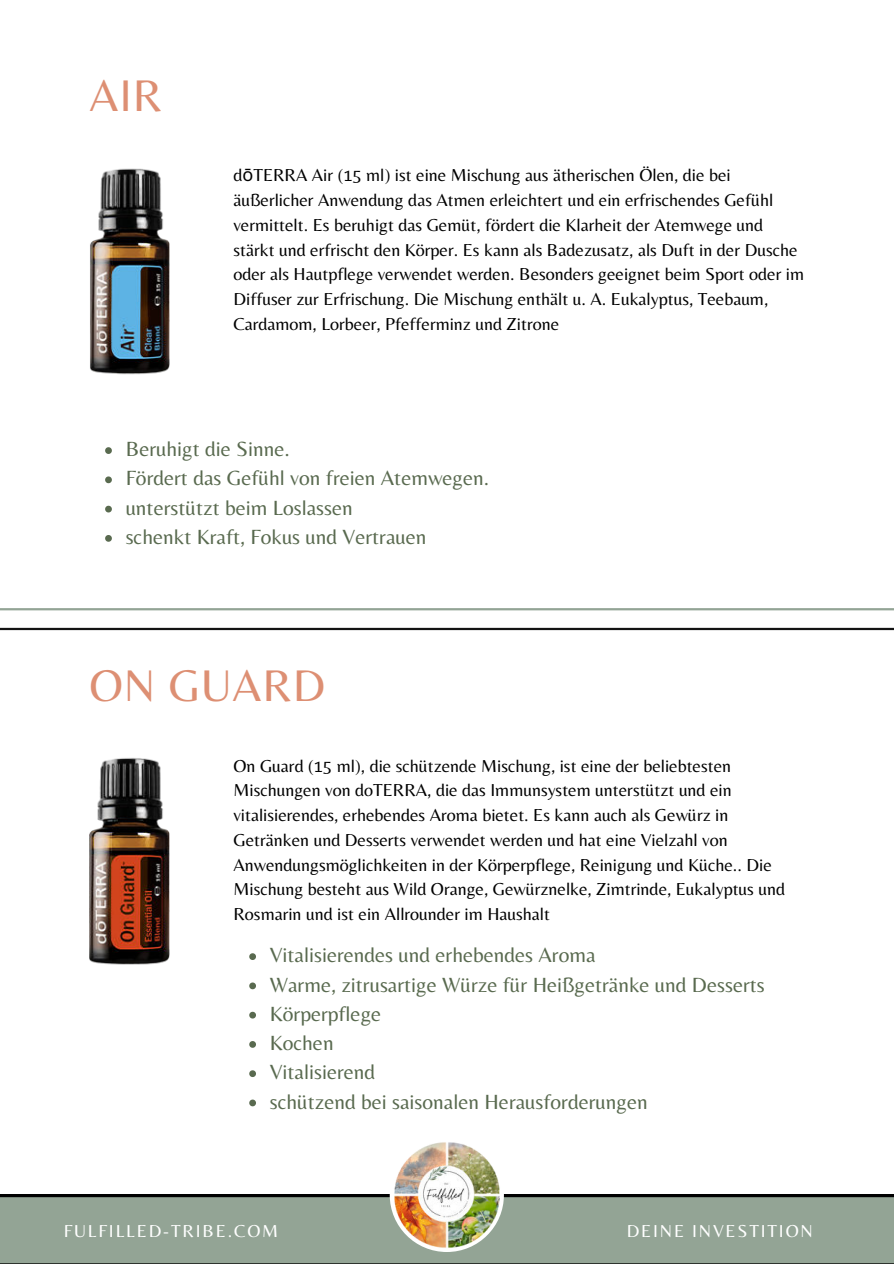
<style>
.page{position:relative;width:894px;height:1264px;background:#fff}
.page>*{position:absolute;margin:0;border:0;box-sizing:border-box;transform-origin:0 0}
.t1{font:46.05px "Belleza";letter-spacing:.02em;color:#dd8f73}
.t2{font:21.3px/29.2px "Belleza";color:#596a4f}
.t3{font:18px/24.8px "Belleza";color:#000}
.t4{font:18px "Belleza";letter-spacing:.1em;color:#fff}
.s1{font-family:"Noto Sans"}
</style>
<div class="page">
<hr style="left:0;top:608px;width:893px;height:2px;background:#93a495">
<hr style="left:0;top:628px;width:893px;height:2px;background:#131313">
<div style="left:0;top:1194px;width:893px;height:69px;background:#93a495"></div>
<div style="left:389px;top:1137px;width:115px;height:114px;background:#fff;border-radius:50%"></div>
<img style="left:393px;top:1142px;width:107px;height:106px">
<svg style="left:249px;top:953px;width:7px;height:7px"></svg>
<svg style="left:249px;top:982px;width:7px;height:7px"></svg>
<svg style="left:249px;top:1011px;width:7px;height:7px"></svg>
<svg style="left:249px;top:1041px;width:7px;height:6px"></svg>
<svg style="left:249px;top:1070px;width:7px;height:7px"></svg>
<svg style="left:249px;top:1099px;width:7px;height:7px"></svg>
<img style="left:89px;top:758px;width:80px;height:207px">
<img style="left:90px;top:168px;width:79px;height:207px">
<svg style="left:105px;top:447px;width:7px;height:7px"></svg>
<svg style="left:105px;top:476px;width:7px;height:7px"></svg>
<svg style="left:105px;top:505px;width:7px;height:7px"></svg>
<svg style="left:105px;top:535px;width:7px;height:6px"></svg>
<h1 class="t1" style="left:89px;top:68px;width:74px">AIR</h1>
<p class="t3" style="left:233px;top:163px;width:572px">d<span class="s1">ō</span>TERRA Air (15 ml) ist eine Mischung aus ätherischen Ölen, die bei äußerlicher Anwendung das Atmen erleichtert und ein erfrischendes Gefühl vermittelt. Es beruhigt das Gemüt, fördert die Klarheit der Atemwege und stärkt und erfrischt den Körper. Es kann als Badezusatz, als Duft in der Dusche oder als Hautpflege verwendet werden. Besonders geeignet beim Sport oder im Diffuser zur Erfrischung. Die Mischung enthält u. A. Eukalyptus, Teebaum, Cardamom, Lorbeer, Pfefferminz und Zitrone</p>
<p class="t2" style="left:126px;top:434px;width:365px">Beruhigt die Sinne.<br>Fördert das Gefühl von freien Atemwegen. unterstützt beim Loslassen<br>schenkt Kraft, Fokus und Vertrauen</p>
<h1 class="t1" style="left:89px;top:658px;width:237px">ON GUARD</h1>
<p class="t3" style="left:233px;top:752px;width:553px">On Guard (15 ml), die schützende Mischung, ist eine der beliebtesten Mischungen von doTERRA, die das Immunsystem unterstützt und ein vitalisierendes, erhebendes Aroma bietet. Es kann auch als Gewürz in Getränken und Desserts verwendet werden und hat eine Vielzahl von Anwendungsmöglichkeiten in der Körperpflege, Reinigung und Küche.. Die Mischung besteht aus Wild Orange, Gewürznelke, Zimtrinde, Eukalyptus und Rosmarin und ist ein Allrounder im Haushalt</p>
<p class="t2" style="left:270px;top:940px;width:496px">Vitalisierendes und erhebendes Aroma<br>Warme, zitrusartige Würze für Heißgetränke und Desserts<br>Körperpflege<br>Kochen<br>Vitalisierend<br>schützend bei saisonalen Herausforderungen</p>
<p class="t4" style="left:64px;top:1219px;width:146px">OLIV A WILSON</p>
<p class="t4" style="left:700px;top:1219px;width:114px">WORKBO K</p>
<p class="t4" style="left:64px;top:1220px;width:216px">FULFILLED-TRIBE.COM</p>
<p class="t4" style="left:626px;top:1220px;width:187px">DEINE INVESTITION</p>
</div>
